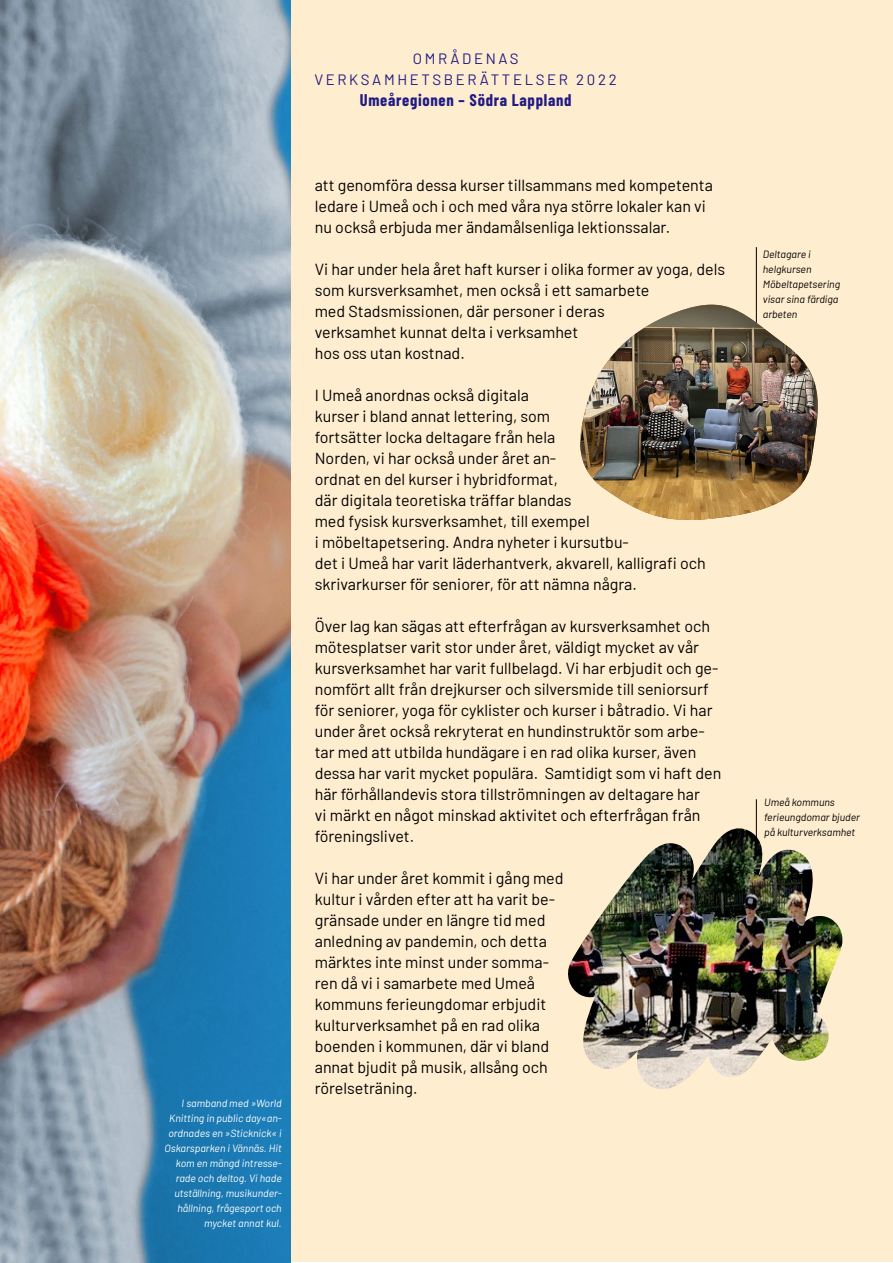
<style>
.page{position:relative;width:893px;height:1263px;background:#fff}
.page>*{position:absolute;margin:0;border:0;box-sizing:border-box;transform-origin:0 0}
.t1{font:700 16.5px "Barlow Condensed";letter-spacing:.045em;color:#211b83}
.t2{font:16.05px/21px "Barlow";color:#000}
.t3{font:15px/21px "Barlow";letter-spacing:.175em;color:#211b83;text-align:center}
.t4{font:italic 10.5px/15px "Barlow";color:#fff;text-align:right}
.t5{font:italic 10.5px/15px "Barlow";color:#000}
</style>
<div class="page">
<div style="left:0;top:0;width:893px;height:1262px;background:#ffedcf"></div>
<hr style="left:756px;top:799px;width:1px;height:91px;background:#000">
<img style="left:568px;top:828px;width:275px;height:261px">
<hr style="left:756px;top:247px;width:1px;height:98px;background:#000">
<img style="left:580px;top:305px;width:238px;height:215px">
<img style="left:0;top:0;width:291px;height:1263px">
<p class="t4" style="left:164px;top:1094px;width:119px">I samband med »World<br>Knitting in public day«an&shy;ordnades en »Sticknick« i<br>Oskarsparken i Vännäs. Hit kom en mängd intresse&shy;rade och deltog. Vi hade utställning, musikunder&shy;hållning, frågesport och mycket annat kul.</p>
<p class="t3" style="left:315px;top:47px;width:304px">OMRÅDENAS<br>VERKSAMHETSBERÄTTELSER 2022</p>
<p class="t1" style="left:360px;top:89px;width:213px">Umeåregionen – Södra Lappland</p>
<p class="t2" style="left:315px;top:173px;width:400px">att genomföra dessa kurser tillsammans med kompetenta ledare i Umeå och i och med våra nya större lokaler kan vi nu också erbjuda mer ändamålsenliga lektionssalar.</p>
<p class="t2" style="left:315px;top:257px;width:412px">Vi har under hela året haft kurser i olika former av yoga, dels som kursverksamhet, men också i ett samarbete<br>med Stadsmissionen, där personer i deras<br>verksamhet kunnat delta i verksamhet<br>hos oss utan kostnad.</p>
<p class="t2" style="left:315px;top:383px;width:393px">I Umeå anordnas också digitala<br>kurser i bland annat lettering, som<br>fortsätter locka deltagare från hela<br>Norden, vi har också under året an-<br>ordnat en del kurser i hybridformat,<br>där digitala teoretiska träffar blandas<br>med fysisk kursverksamhet, till exempel<br>i möbeltapetsering. Andra nyheter i kursutbu-<br>det i Umeå har varit läderhantverk, akvarell, kalligrafi och skrivarkurser för seniorer, för att nämna några.</p>
<p class="t2" style="left:315px;top:614px;width:408px">Över lag kan sägas att efterfrågan av kursverksamhet och mötesplatser varit stor under året, väldigt mycket av vår kursverksamhet har varit fullbelagd. Vi har erbjudit och ge&shy;nomfört allt från drejkurser och silversmide till seniorsurf för seniorer, yoga för cyklister och kurser i båtradio. Vi har under året också rekryterat en hundinstruktör som arbe&shy;tar med att utbilda hundägare i en rad olika kurser, även dessa har varit mycket populära. Samtidigt som vi haft den här förhållandevis stora tillströmningen av deltagare har<br>vi märkt en något minskad aktivitet och efterfrågan från föreningslivet.</p>
<p class="t2" style="left:315px;top:866px;width:250px">Vi har under året kommit i gång med kultur i vården efter att ha varit be&shy;gränsade under en längre tid med anledning av pandemin, och detta märktes inte minst under somma&shy;ren då vi i samarbete med Umeå kommuns ferieungdomar erbjudit kulturverksamhet på en rad olika boenden i kommunen, där vi bland annat bjudit på musik, allsång och rörelseträning.</p>
<p class="t5" style="left:763px;top:245px;width:79px">Deltagare i helgkursen<br>Möbeltapetsering visar sina färdiga arbeten</p>
<p class="t5" style="left:764px;top:794px;width:97px">Umeå kommuns ferieungdomar bjuder på kulturverksamhet</p>
</div>
